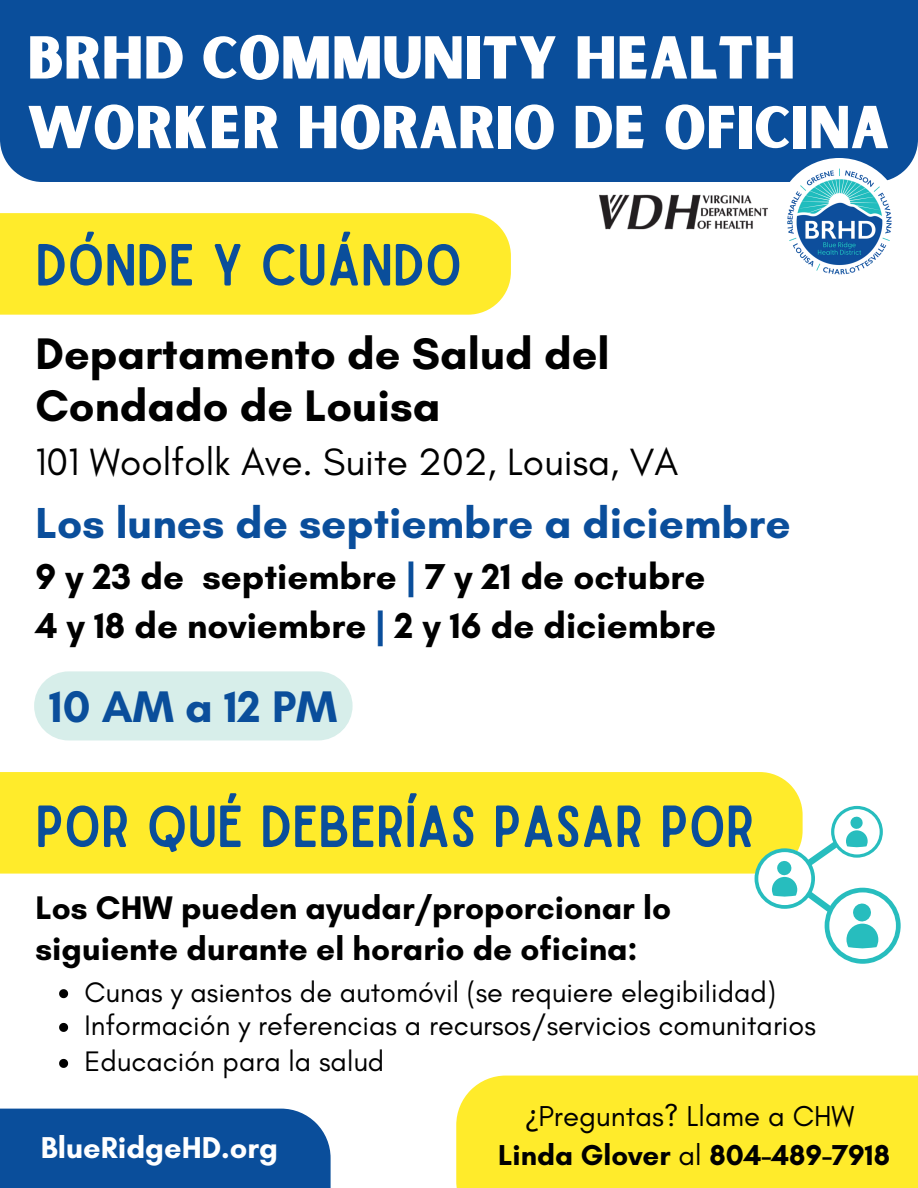
<style>
.page{position:relative;width:918px;height:1188px;background:#fff}
.page>*{position:absolute;margin:0;border:0;box-sizing:border-box;transform-origin:0 0}
.t1{font:57.75px/69.6px "Sunborn Sans One";color:#fff}
.t2{font:56.7px "Sailors";color:#0a4e9b}
.t3{font:700 45px/51.9px "Glacial Indifference";color:#000}
.t4{font:700 45px "Glacial Indifference";color:#0a4e9b}
.t5{font:700 44.1px "Glacial Indifference";color:#0a4e9b}
.t6{font:38.7px "Glacial Indifference";color:#000}
.t7{font:700 36.6px "Glacial Indifference";color:#000}
.t8{font:700 33.3px/41.7px "Glacial Indifference";color:#000}
.t9{font:700 30.75px "Glacial Indifference";color:#fff}
.t10{font:700 29.4px "Glacial Indifference";color:#000}
.t11{font:29.4px "Glacial Indifference";color:#000}
.t12{font:28.8px "Glacial Indifference";color:#000}
.s1{color:#0a4e9b}
.s2{font-family:"Noto Sans"}
.s3{font-weight:400}
</style>
<div class="page">
<div style="left:0;top:1109px;width:331px;height:79px;background:#0a4e9b"></div>
<div style="left:0;top:213px;width:511px;height:102px;background:#ffeb2b"></div>
<div style="left:0;top:772px;width:802px;height:102px;background:#ffeb2b"></div>
<svg style="left:755px;top:806px;width:146px;height:157px"></svg>
<svg style="left:59px;top:989px;width:9px;height:9px"></svg>
<svg style="left:59px;top:1023px;width:9px;height:9px"></svg>
<svg style="left:59px;top:1059px;width:9px;height:9px"></svg>
<div style="left:0;top:0;width:918px;height:182px;background:#0a4e9b"></div>
<div style="left:776px;top:158px;width:126px;height:126px;background:#fff;border-radius:50%"></div>
<img style="left:787px;top:166px;width:107px;height:109px">
<img style="left:599px;top:194px;width:169px;height:36px">
<div style="left:456px;top:1076px;width:462px;height:112px;background:#ffeb2b"></div>
<div style="left:34px;top:671px;width:319px;height:69px;background:#d7eeea;border-radius:35px"></div>
<h4 class="t1" style="left:27px;top:26px;width:863px">BRHD COMMUNITY HEALTH<br>WORKER HORARIO DE OFICINA</h4>
<h3 class="t2" style="left:35px;top:244px;width:428px">DÓNDE Y CUÁNDO</h3>
<h5 class="t3" style="left:35px;top:328px;width:576px">Departamento de Salud del<br>Condado de Louisa</h5>
<p class="t6" style="left:35px;top:438px;width:644px">101 Woolfolk Ave. Suite 202, Louisa, VA</p>
<p class="t5" style="left:35px;top:496px;width:757px">Los lunes de septiembre a diciembre</p>
<h1 class="t7" style="left:35px;top:555px;width:671px">9 y 23 de septiembre <span class="s1">|</span> 7 y 21 de octubre</h1>
<p class="t7" style="left:35px;top:603px;width:682px">4 y 18 de noviembre <span class="s1">|</span> 2 y 16 de diciembre</p>
<p class="t4" style="left:49px;top:679px;width:290px">10 AM a 12 PM</p>
<p class="t2" style="left:35px;top:805px;width:720px">POR QUÉ DEBERÍAS PASAR POR</p>
<h1 class="t8" style="left:35px;top:886px;width:637px">Los CHW pueden ayudar/proporcionar lo siguiente durante el horario de oficina:</h1>
<p class="t12" style="left:84px;top:974px;width:693px">Cunas y asientos de automóvil (se requiere elegibilidad)</p>
<h1 class="t12" style="left:84px;top:1008px;width:733px">Información y referencias a recursos/servicios comunitarios</h1>
<h2 class="t12" style="left:84px;top:1044px;width:301px">Educación para la salud</h2>
<p class="t9" style="left:41px;top:1128px;width:239px">BlueRidgeHD.org</p>
<p class="t11" style="left:526px;top:1098px;width:330px"><span class="s2">¿</span>Preguntas? Llame a CHW</p>
<p class="t10" style="left:498px;top:1137px;width:393px">Linda Glover <span class="s3">al</span> 804-489-7918</p>
</div>
